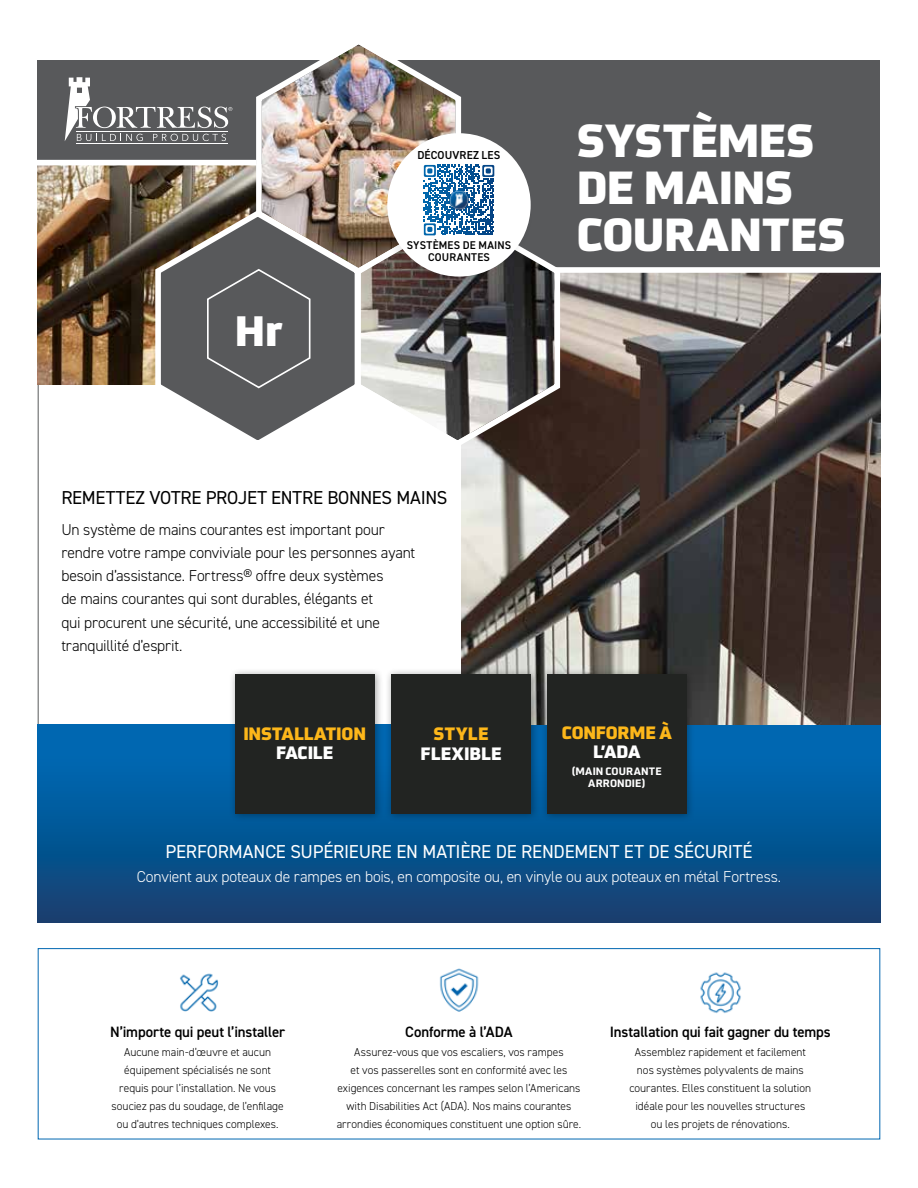
<style>
.page{position:relative;width:918px;height:1188px;background:#fff}
.page>*{position:absolute;margin:0;border:0;box-sizing:border-box;transform-origin:0 0}
.t1{font:900 45.3px/47.1px "Utility Pro";letter-spacing:-.005em;color:#fff}
.t2{font:900 41.55px "Utility Pro";color:#fff}
.t3{font:18.75px "DIN2014";letter-spacing:-.01em;color:#fff}
.t4{font:18.75px "DIN2014";letter-spacing:-.01em;color:#000}
.t5{font:900 17.55px "Utility Pro";letter-spacing:-.015em;color:#fdb71a}
.t6{font:900 17.55px "Utility Pro";letter-spacing:-.005em;color:#fff}
.t7{font:300 15.75px/23.2px "DIN2014";letter-spacing:-.01em;color:#000}
.t8{font:300 15.75px "DIN2014";letter-spacing:-.015em;color:#fff}
.t9{font:600 15px "DIN2014";letter-spacing:-.01em;color:#000}
.t10{font:300 11.55px/17.9px "DIN2014";color:#000;text-align:center}
.t11{font:600 11.55px "DIN2014";letter-spacing:.015em;color:#000}
.t12{font:600 11.25px/12px "DIN2014";letter-spacing:.025em;color:#000;text-align:center}
.t13{font:700 10.5px/12px "Utility Pro";letter-spacing:.015em;color:#fff;text-align:center}
</style>
<div class="page">
<div style="left:38px;top:948px;width:842px;height:191px;background:#fff;border:1px solid #0067b1"></div>
<div style="left:38px;top:725px;width:842px;height:197px;background:linear-gradient(to bottom,#006ebc,#134172)"></div>
<img style="left:461px;top:273px;width:419px;height:452px">
<div style="left:385px;top:668px;width:155px;height:155px;background:#000;opacity:.35"></div>
<div style="left:391px;top:674px;width:140px;height:140px;background:#222422"></div>
<div style="left:229px;top:668px;width:155px;height:155px;background:#000;opacity:.35"></div>
<div style="left:236px;top:674px;width:139px;height:140px;background:#222422"></div>
<div style="left:541px;top:668px;width:155px;height:155px;background:#000;opacity:.35"></div>
<div style="left:547px;top:674px;width:140px;height:140px;background:#222422"></div>
<div style="left:38px;top:60px;width:842px;height:209px;background:#58595b"></div>
<img style="left:38px;top:165px;width:213px;height:219px">
<svg style="left:365px;top:254px;width:200px;height:197px"></svg>
<img style="left:251px;top:44px;width:211px;height:235px">
<svg style="left:150px;top:206px;width:215px;height:234px"></svg>
<div style="left:202px;top:263px;width:114px;height:131px;background:#58595b"></div>
<hr style="left:76px;top:143px;width:152px;height:1px;background:#fff">
<svg style="left:65px;top:77px;width:167px;height:64px"></svg>
<div style="left:377px;top:132px;width:157px;height:157px;background:#000;opacity:.07"></div>
<div style="left:387px;top:133px;width:144px;height:144px;background:#fff;border-radius:50%"></div>
<div style="left:30px;top:160px;width:226px;height:5px;background:#fff"></div>
<div style="left:555px;top:267px;width:339px;height:6px;background:#fff"></div>
<img style="left:180px;top:973px;width:39px;height:39px">
<img style="left:439px;top:968px;width:40px;height:44px">
<img style="left:700px;top:972px;width:41px;height:41px">
<svg style="left:423px;top:164px;width:72px;height:72px"></svg>
<svg style="left:424px;top:165px;width:70px;height:70px"></svg>
<img style="left:449px;top:190px;width:20px;height:20px">
<h2 class="t2" style="left:235px;top:294px;width:49px">Hr</h2>
<p class="t11" style="left:418px;top:147px;width:84px">DÉCOUVREZ LES</p>
<p class="t12" style="left:407px;top:239px;width:106px">SYSTÈMES DE MAINS<br>COURANTES</p>
<h1 class="t1" style="left:577px;top:112px;width:270px">SYSTÈMES<br>DE MAINS<br>COURANTES</h1>
<h3 class="t4" style="left:61px;top:486px;width:387px">REMETTEZ VOTRE PROJET ENTRE BONNES MAINS</h3>
<p class="t7" style="left:61px;top:518px;width:355px">Un système de mains courantes est important pour rendre votre rampe conviviale pour les personnes ayant besoin d’assistance. Fortress® offre deux systèmes<br>de mains courantes qui sont durables, élégants et<br>qui procurent une sécurité, une accessibilité et une tranquillité d’esprit.</p>
<h3 class="t5" style="left:243px;top:718px;width:124px">INSTALLATION</h3>
<h3 class="t6" style="left:276px;top:737px;width:59px">FACILE</h3>
<h3 class="t5" style="left:434px;top:719px;width:57px">STYLE</h3>
<h3 class="t6" style="left:421px;top:738px;width:83px">FLEXIBLE</h3>
<h3 class="t5" style="left:562px;top:717px;width:111px">CONFORME À</h3>
<h3 class="t6" style="left:593px;top:736px;width:49px">L’ADA</h3>
<p class="t13" style="left:572px;top:764px;width:92px">(MAIN COURANTE<br>ARRONDIE)</p>
<h3 class="t3" style="left:165px;top:839px;width:589px">PERFORMANCE SUPÉRIEURE EN MATIÈRE DE RENDEMENT ET DE SÉCURITÉ</h3>
<h3 class="t8" style="left:137px;top:867px;width:646px">Convient aux poteaux de rampes en bois, en composite ou, en vinyle ou aux poteaux en métal Fortress.</h3>
<p class="t9" style="left:110px;top:1022px;width:177px">N’importe qui peut l’installer</p>
<p class="t10" style="left:112px;top:1043px;width:174px">Aucune main-d’œuvre et aucun équipement spécialisés ne sont requis pour l’installation. Ne vous souciez pas du soudage, de l’enfilage ou d’autres techniques complexes.</p>
<p class="t9" style="left:405px;top:1022px;width:109px">Conforme à l’ADA</p>
<p class="t10" style="left:337px;top:1043px;width:246px">Assurez-vous que vos escaliers, vos rampes<br>et vos passerelles sont en conformité avec les exigences concernant les rampes selon l’Americans with Disabilities Act (ADA). Nos mains courantes arrondies économiques constituent une option sûre.</p>
<p class="t9" style="left:610px;top:1022px;width:222px">Installation qui fait gagner du temps</p>
<p class="t10" style="left:629px;top:1043px;width:183px">Assemblez rapidement et facilement nos systèmes polyvalents de mains courantes. Elles constituent la solution idéale pour les nouvelles structures ou les projets de rénovations.</p>
</div>
